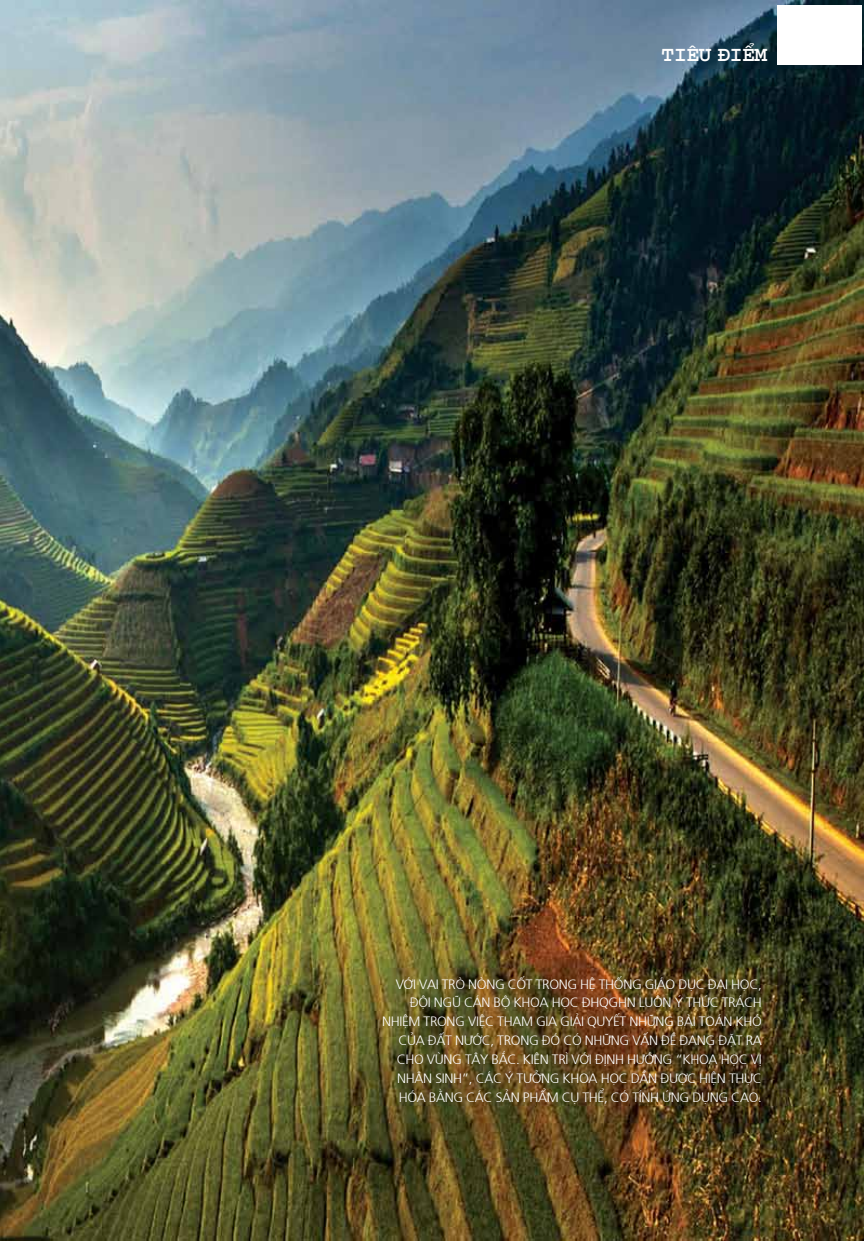
<style>
.page{position:relative;width:864px;height:1242px;background:#fff}
.page>*{position:absolute;margin:0;border:0;box-sizing:border-box;transform-origin:0 0}
.t1{font:700 18px "VNI Couri";letter-spacing:-.025em;color:#fff}
.t2{font:300 13.5px "Frutiger";letter-spacing:-.025em;color:#fff}
.t3{font:300 13.5px "Frutiger";letter-spacing:.03em;color:#fff}
</style>
<div class="page">
<img style="left:0;top:0;width:863px;height:1240px">
<div style="left:776px;top:5px;width:84px;height:60px;background:#fff"></div>
<h1 class="t1" style="left:661px;top:42px;width:107px">TIEÂU ÑIEÅM</h1>
<p class="t2" style="left:395px;top:974px;width:367px">VỚI VAI TRÒ NÒNG CỐT TRONG H Ệ THỐNG GIÁO DỤC ĐẠI HỌC,</p>
<p class="t2" style="left:409px;top:993px;width:351px">ĐỘI NGŨ CÁN BỘ KHOA HỌC ĐHQGHN LUÔN Ý TH ỨC TRÁCH</p>
<p class="t2" style="left:382px;top:1012px;width:381px">NH IỆM TRONG VIỆC THAM GIA GIẢI Q UYẾT NH ỮNG BÀI TOÁN KH Ó</p>
<p class="t3" style="left:398px;top:1031px;width:365px">CỦA ĐẤT NƯỚC, TRONG ĐÓ CÓ NH ỮNG VẤN ĐỀ ĐANG ĐẶT RA</p>
<p class="t2" style="left:396px;top:1050px;width:364px">CH O VÙNG TÂY BẮC. KIÊN TRÌ VỚI ĐỊNH H ƯỚNG “KH OA HỌC VỊ</p>
<p class="t2" style="left:397px;top:1069px;width:366px">NHÂN SINH ”, CÁC Ý TƯỞNG KHOA HỌC DẦN ĐƯỢC HIỆN THỰC</p>
<p class="t2" style="left:398px;top:1088px;width:104px">HÓA BẰNG CÁC SẢN</p>
<p class="t2" style="left:522px;top:1088px;width:240px">PHẨM CỤ THỂ, CÓ TÍNH ỨNG DỤNG CAO.</p>
</div>
